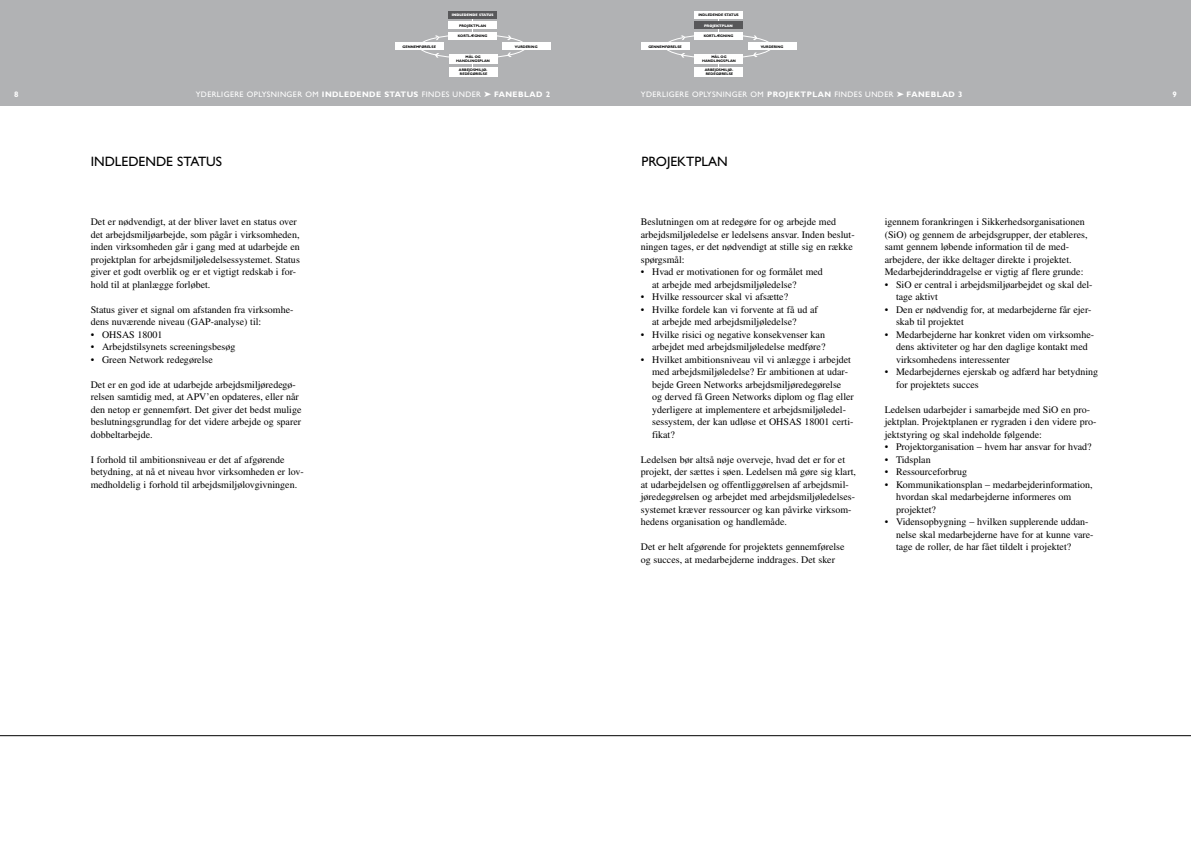
<style>
.page{position:relative;width:1191px;height:842px;background:#fff}
.page>*{position:absolute;margin:0;border:0;box-sizing:border-box;transform-origin:0 0}
.t1{font:13.6px "Gill Sans";color:#000}
.t2{font:10px/12.5px "Times";color:#000}
.t3{font:8px "Gill Sans";letter-spacing:.05em;color:#fff}
.t4{font:700 8px "Gill Sans";color:#fff}
.t5{font:700 3.6px/3.6px "Gill Sans";color:#000;text-align:center}
.t6{font:800 3.6px "Gill Sans";color:#fff}
.s1{font-weight:700}
</style>
<div class="page">
<div style="left:0;top:0;width:595px;height:106px;background:#b1b2b4"></div>
<div style="left:502px;top:43px;width:48px;height:7px;background:#fff"></div>
<div style="left:448px;top:32px;width:49px;height:7px;background:#fff"></div>
<div style="left:449px;top:54px;width:48px;height:10px;background:#fff"></div>
<div style="left:449px;top:67px;width:48px;height:9px;background:#fff"></div>
<div style="left:448px;top:11px;width:49px;height:7px;background:#58585a"></div>
<div style="left:395px;top:43px;width:48px;height:7px;background:#fff"></div>
<svg style="left:507px;top:35px;width:4px;height:5px"></svg>
<svg style="left:507px;top:52px;width:5px;height:5px"></svg>
<svg style="left:435px;top:35px;width:4px;height:5px"></svg>
<svg style="left:435px;top:53px;width:4px;height:5px"></svg>
<div style="left:448px;top:22px;width:49px;height:7px;background:#fff"></div>
<div style="left:595px;top:0;width:596px;height:106px;background:#b1b2b4"></div>
<div style="left:748px;top:43px;width:48px;height:7px;background:#fff"></div>
<div style="left:694px;top:32px;width:49px;height:7px;background:#fff"></div>
<div style="left:694px;top:11px;width:49px;height:7px;background:#fff"></div>
<div style="left:641px;top:43px;width:48px;height:7px;background:#fff"></div>
<svg style="left:753px;top:35px;width:4px;height:5px"></svg>
<svg style="left:753px;top:52px;width:4px;height:5px"></svg>
<svg style="left:680px;top:35px;width:5px;height:5px"></svg>
<svg style="left:680px;top:53px;width:5px;height:5px"></svg>
<div style="left:694px;top:22px;width:49px;height:7px;background:#58585a"></div>
<div style="left:694px;top:54px;width:49px;height:10px;background:#fff"></div>
<div style="left:694px;top:67px;width:49px;height:9px;background:#fff"></div>
<hr style="left:0;top:735px;width:1191px;height:1px;background:#000">
<p class="t6" style="left:452px;top:13px;width:43px">INDLEDENDE STATUS</p>
<p class="t5" style="left:458px;top:34px;width:31px">KORTLÆGNING</p>
<p class="t5" style="left:456px;top:55px;width:35px">MÅL OG<br>HANDLINGSPLAN</p>
<p class="t5" style="left:459px;top:68px;width:30px;text-align:left">ARBEJDSMILJØ-<br>REDEGØRELSE</p>
<p class="t5" style="left:459px;top:24px;width:28px">PROJEKTPLAN</p>
<p class="t5" style="left:402px;top:45px;width:35px">GENNEMFØRELSE</p>
<p class="t5" style="left:515px;top:45px;width:24px">VURDERING</p>
<p class="t4" style="left:14px;top:89px;width:6px">8</p>
<p class="t3" style="left:196px;top:90px;width:356px">YDERLIGERE OPLYSNINGER OM <span class="s1">INDLEDENDE STATUS</span> FINDES UNDER ➤ <span class="s1">FANEBLAD 2</span></p>
<p class="t5" style="left:698px;top:13px;width:42px">INDLEDENDE STATUS</p>
<p class="t5" style="left:704px;top:34px;width:31px">KORTLÆGNING</p>
<p class="t6" style="left:704px;top:23px;width:30px">PROJEKTPLAN</p>
<p class="t5" style="left:702px;top:55px;width:35px">MÅL OG<br>HANDLINGSPLAN</p>
<p class="t5" style="left:704px;top:68px;width:30px;text-align:left">ARBEJDSMILJØ-<br>REDEGØRELSE</p>
<p class="t3" style="left:641px;top:90px;width:323px">YDERLIG ERE OPLYSNING ER OM <span class="s1">PROJEKTPLAN</span> FINDES UNDER ➤ <span class="s1">FANEBLAD 3</span></p>
<p class="t4" style="left:1172px;top:89px;width:6px">9</p>
<p class="t5" style="left:648px;top:45px;width:35px">GENNEMFØRELSE</p>
<p class="t5" style="left:760px;top:45px;width:24px">VURDERING</p>
<h1 class="t1" style="left:91px;top:154px;width:133px">INDLEDENDE STATUS</h1>
<h1 class="t1" style="left:641px;top:154px;width:88px">PROJEKTPLAN</h1>
<p class="t2" style="left:91px;top:215px;width:211px">Det er nødvendigt, at der bliver lavet en status over det arbejdsmiljøarbejde, som pågår i virksomheden, inden virksomheden går i gang med at udarbejde en projektplan for arbejdsmiljøledelsessystemet. Status giver et godt overblik og er et vigtigt redskab i for&shy;hold til at planlægge forløbet.</p>
<p class="t2" style="left:91px;top:303px;width:204px">Status giver et signal om afstanden fra virksomhe&shy;dens nuværende niveau (GAP-analyse) til:</p>
<p class="t2" style="left:91px;top:328px;width:73px">• OHSAS 18001</p>
<p class="t2" style="left:91px;top:340px;width:146px">• Arbejdstilsynets screeningsbesøg</p>
<p class="t2" style="left:91px;top:353px;width:124px">• Green Network redegørelse</p>
<p class="t2" style="left:91px;top:378px;width:212px">Det er en god ide at udarbejde arbejdsmiljøredegø&shy;relsen samtidig med, at APV’en opdateres, eller når den netop er gennemført. Det giver det bedst mulige beslutningsgrundlag for det videre arbejde og sparer dobbeltarbejde.</p>
<p class="t2" style="left:91px;top:453px;width:215px">I forhold til ambitionsniveau er det af afgørende betydning, at nå et niveau hvor virksomheden er lov&shy;medholdelig i forhold til arbejdsmiljølovgivningen.</p>
<p class="t2" style="left:641px;top:215px;width:215px">Beslutningen om at redegøre for og arbejde med arbejdsmiljøledelse er ledelsens ansvar. Inden beslut&shy;ningen tages, er det nødvendigt at stille sig en række spørgsmål:</p>
<p class="t2" style="left:652px;top:265px;width:172px;text-indent:-11px">• Hvad er motivationen for og formålet med at arbejde med arbejdsmiljøledelse?</p>
<p class="t2" style="left:641px;top:290px;width:149px">• Hvilke ressourcer skal vi afsætte?</p>
<p class="t2" style="left:652px;top:303px;width:167px;text-indent:-11px">• Hvilke fordele kan vi forvente at få ud af at arbejde med arbejdsmiljøledelse?</p>
<p class="t2" style="left:641px;top:328px;width:186px;text-align:right">• Hvilke risici og negative konsekvenser kan arbejdet med arbejdsmiljøledelse medføre?</p>
<p class="t2" style="left:652px;top:353px;width:203px;text-indent:-11px">• Hvilket ambitionsniveau vil vi anlægge i arbejdet med arbejdsmiljøledelse? Er ambitionen at udar&shy;bejde Green Networks arbejdsmiljøredegørelse<br>og derved få Green Networks diplom og flag eller yderligere at implementere et arbejdsmiljøledel&shy;sessystem, der kan udløse et OHSAS 18001 certi&shy;fikat?</p>
<p class="t2" style="left:641px;top:453px;width:216px">Ledelsen bør altså nøje overveje, hvad det er for et projekt, der sættes i søen. Ledelsen må gøre sig klart, at udarbejdelsen og offentliggørelsen af arbejdsmil&shy;jøredegørelsen og arbejdet med arbejdsmiljøledelses&shy;systemet kræver ressourcer og kan påvirke virksom&shy;hedens organisation og handlemåde.</p>
<p class="t2" style="left:641px;top:540px;width:205px">Det er helt afgørende for projektets gennemførelse og succes, at medarbejderne inddrages. Det sker</p>
<p class="t2" style="left:884px;top:215px;width:204px">igennem forankringen i Sikkerhedsorganisationen (SiO) og gennem de arbejdsgrupper, der etableres, samt gennem løbende information til de med&shy;arbejdere, der ikke deltager direkte i projektet.<br>Medarbejderinddragelse er vigtig af flere grunde:</p>
<p class="t2" style="left:896px;top:278px;width:198px;text-indent:-11px">• SiO er central i arbejdsmiljøarbejdet og skal del&shy;tage aktivt</p>
<p class="t2" style="left:896px;top:303px;width:197px;text-indent:-11px">• Den er nødvendig for, at medarbejderne får ejer&shy;skab til projektet</p>
<p class="t2" style="left:896px;top:328px;width:200px;text-indent:-11px">• Medarbejderne har konkret viden om virksomhe&shy;dens aktiviteter og har den daglige kontakt med virksomhedens interessenter</p>
<p class="t2" style="left:896px;top:365px;width:204px;text-indent:-11px">• Medarbejdernes ejerskab og adfærd har betydning for projektets succes</p>
<p class="t2" style="left:884px;top:403px;width:213px">Ledelsen udarbejder i samarbejde med SiO en pro&shy;jektplan. Projektplanen er rygraden i den videre pro&shy;jektstyring og skal indeholde følgende:</p>
<p class="t2" style="left:884px;top:440px;width:208px">• Projektorganisation – hvem har ansvar for hvad?</p>
<p class="t2" style="left:884px;top:453px;width:47px">• Tidsplan</p>
<p class="t2" style="left:884px;top:465px;width:84px">• Ressourceforbrug</p>
<p class="t2" style="left:896px;top:478px;width:198px;text-indent:-11px">• Kommunikationsplan – medarbejderinformation, hvordan skal medarbejderne informeres om projektet?</p>
<p class="t2" style="left:896px;top:515px;width:199px;text-indent:-11px">• Vidensopbygning – hvilken supplerende uddan&shy;nelse skal medarbejderne have for at kunne vare&shy;tage de roller, de har fået tildelt i projektet?</p>
</div>
